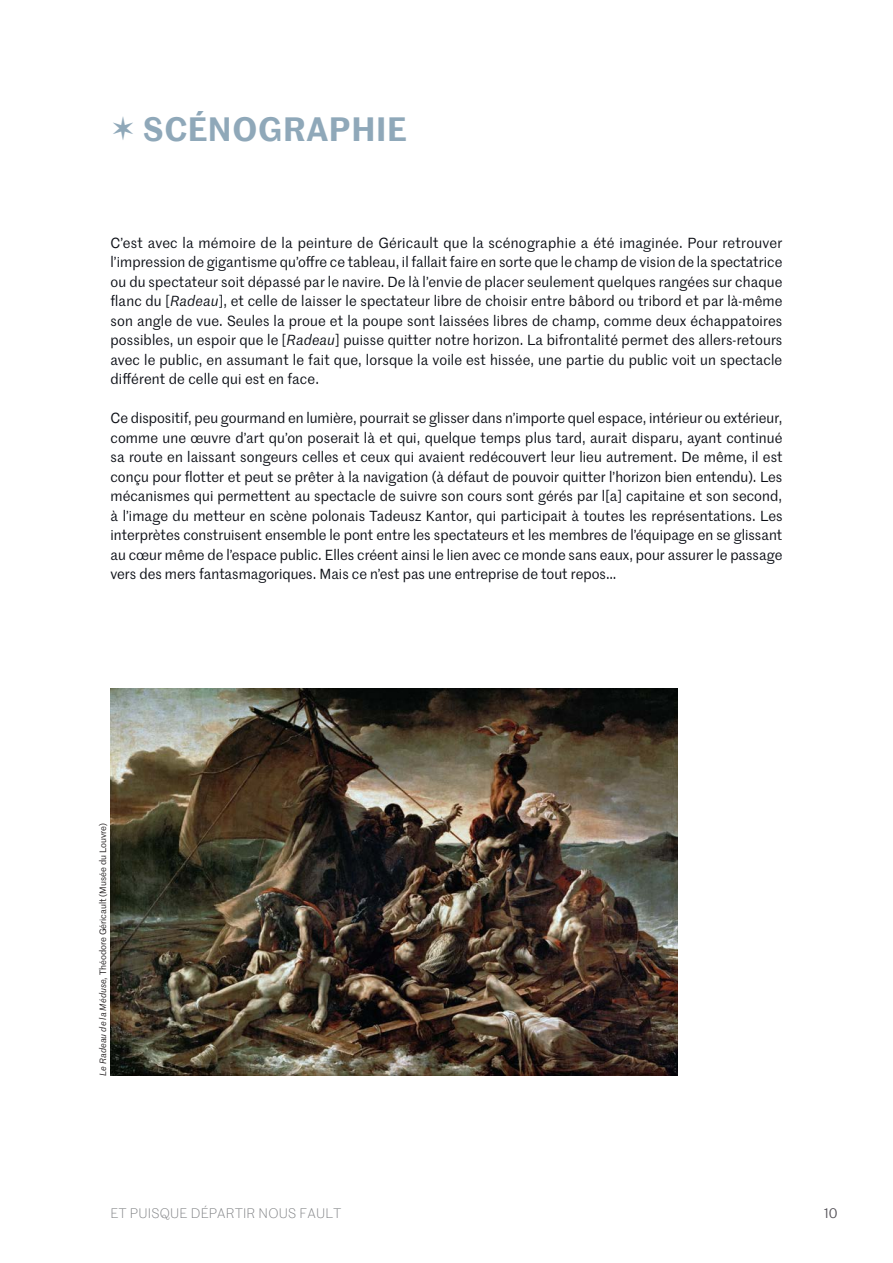
<style>
.page{position:relative;width:893px;height:1263px;background:#fff}
.page>*{position:absolute;margin:0;border:0;box-sizing:border-box;transform-origin:0 0}
.t1{font:600 33px "Marr Sans";letter-spacing:.02em;color:#8fa8b9}
.t2{font:14.25px/19.5px "Marr Sans";color:#0b0e15;text-align:justify}
.t3{font:300 13.5px "Marr Sans";letter-spacing:.02em;color:#808285}
.t4{font:13.5px "Marr Sans";color:#565359}
.t5{font:9px "Marr Sans";color:#231f20}
.s1{font-family:"Graduel Sirius";font-weight:400;font-size:45px}
.s2{font-style:italic}
</style>
<div class="page">
<img style="left:111px;top:689px;width:566px;height:387px">
<h1 class="t1" style="left:111px;top:105px;width:298px"><span class="s1">✫</span> SCÉNOGRAPHIE</h1>
<p class="t2" style="left:111px;top:232px;width:673px">C’est avec la mémoire de la peinture de Géricault que la scénographie a été imaginée. Pour retrouver l’impression de gigantisme qu’offre ce tableau, il fallait faire en sorte que le champ de vision de la spectatrice ou du spectateur soit dépassé par le navire. De là l’envie de placer seulement quelques rangées sur chaque flanc du [<span class="s2">Radeau</span>], et celle de laisser le spectateur libre de choisir entre bâbord ou tribord et par là-même son angle de vue. Seules la proue et la poupe sont laissées libres de champ, comme deux échappatoires possibles, un espoir que le [<span class="s2">Radeau</span>] puisse quitter notre horizon. La bifrontalité permet des allers-retours avec le public, en assumant le fait que, lorsque la voile est hissée, une partie du public voit un spectacle différent de celle qui est en face.</p>
<p class="t2" style="left:111px;top:408px;width:674px">Ce dispositif, peu gourmand en lumière, pourrait se glisser dans n’importe quel espace, intérieur ou extérieur, comme une œuvre d’art qu’on poserait là et qui, quelque temps plus tard, aurait disparu, ayant continué sa route en laissant songeurs celles et ceux qui avaient redécouvert leur lieu autrement. De même, il est conçu pour flotter et peut se prêter à la navigation (à défaut de pouvoir quitter l’horizon bien entendu). Les mécanismes qui permettent au spectacle de suivre son cours sont gérés par l[a] capitaine et son second, à l’image du metteur en scène polonais Tadeusz Kantor, qui participait à toutes les représentations. Les interprètes construisent ensemble le pont entre les spectateurs et les membres de l’équipage en se glissant au cœur même de l’espace public. Elles créent ainsi le lien avec ce monde sans eaux, pour assurer le passage vers des mers fantasmagoriques. Mais ce n’est pas une entreprise de tout repos…</p>
<p class="t5" style="left:97px;top:1076px;width:255px;rotate:-90deg"><span class="s2">Le Radeau de la Méduse</span>, Théodore Géricault (Musée du Louvre)</p>
<p class="t3" style="left:111px;top:1204px;width:232px">ET PUISQUE DÉPARTIR NOUS FAULT</p>
<p class="t4" style="left:824px;top:1204px;width:15px">10</p>
</div>
